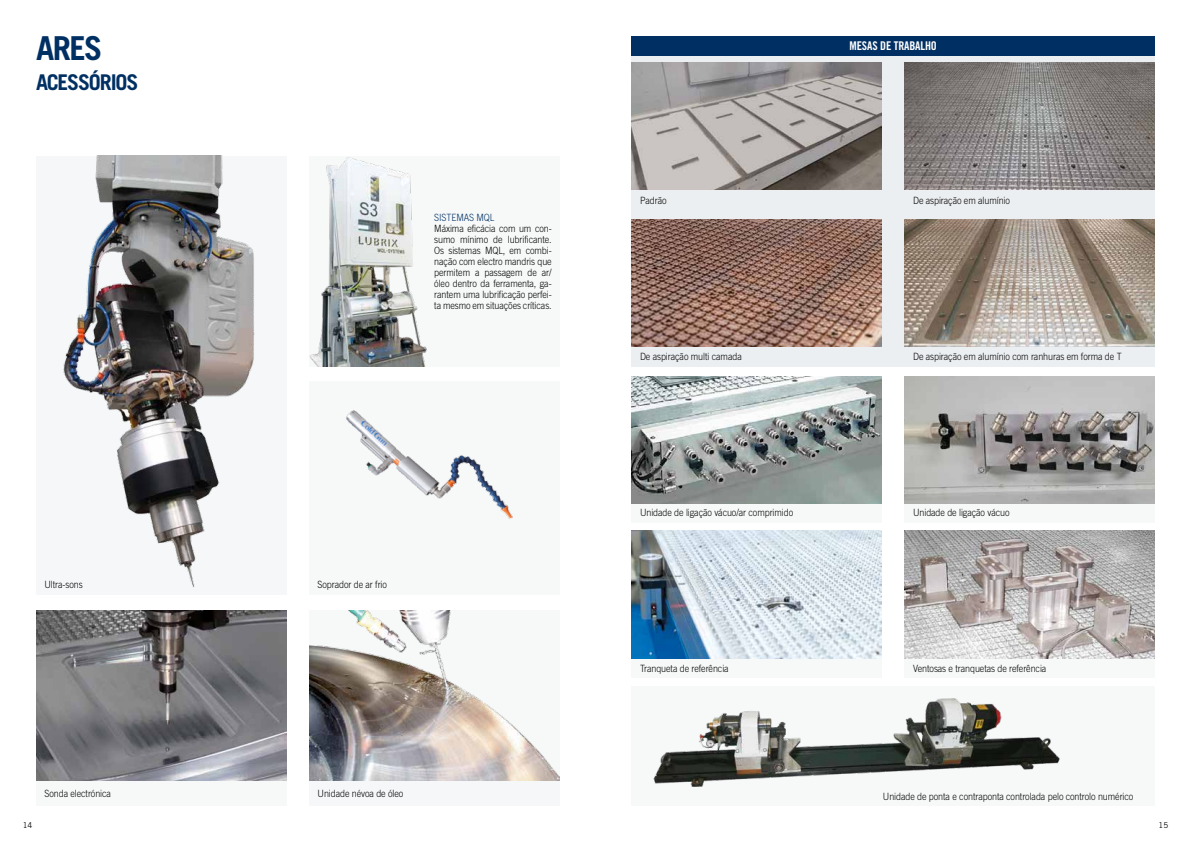
<style>
.page{position:relative;width:1191px;height:842px;background:#fff}
.page>*{position:absolute;margin:0;border:0;box-sizing:border-box;transform-origin:0 0}
.t1{font:700 33px "Trade Gothic LT Std";color:#003063}
.t2{font:700 21.7px "Trade Gothic LT Std";letter-spacing:-.055em;color:#003063}
.t3{font:12px "Trade Gothic LT Std Bd Cn 20";letter-spacing:-.01em;color:#fff}
.t4{font:300 10px/11px "Trade Gothic LT Std";letter-spacing:-.01em;color:#000;text-align:justify;scale:.9 1}
.t5{font:300 10px "Trade Gothic LT Std";letter-spacing:-.01em;color:#003063;scale:.9 1}
.t6{font:8px "Trade Gothic LT Std";color:#000}
</style>
<div class="page">
<div style="left:631px;top:36px;width:524px;height:331px;background:#eceff1"></div>
<div style="left:309px;top:610px;width:250px;height:196px;background:#f5f7f9"></div>
<div style="left:36px;top:610px;width:250px;height:196px;background:#f7f9f9"></div>
<img style="left:36px;top:610px;width:250px;height:170px">
<img style="left:309px;top:610px;width:250px;height:170px">
<div style="left:631px;top:36px;width:524px;height:20px;background:#003063"></div>
<div style="left:631px;top:686px;width:524px;height:120px;background:#f7f9f9"></div>
<img style="left:653px;top:698px;width:407px;height:88px">
<div style="left:904px;top:376px;width:251px;height:147px;background:#f7f9f9"></div>
<div style="left:631px;top:376px;width:251px;height:147px;background:#f7f9f9"></div>
<div style="left:631px;top:531px;width:251px;height:147px;background:#f7f9f9"></div>
<div style="left:904px;top:530px;width:251px;height:148px;background:#f7f9f9"></div>
<img style="left:631px;top:62px;width:251px;height:128px">
<img style="left:904px;top:62px;width:251px;height:128px">
<img style="left:631px;top:219px;width:251px;height:128px">
<img style="left:904px;top:219px;width:251px;height:128px">
<img style="left:631px;top:376px;width:251px;height:128px">
<img style="left:904px;top:376px;width:251px;height:128px">
<img style="left:631px;top:530px;width:251px;height:128px">
<img style="left:904px;top:530px;width:251px;height:128px">
<div style="left:309px;top:381px;width:250px;height:213px;background:#f7f9f9"></div>
<img style="left:346px;top:410px;width:166px;height:109px">
<div style="left:309px;top:156px;width:250px;height:211px;background:#f7f9f9"></div>
<img style="left:309px;top:157px;width:118px;height:210px">
<div style="left:36px;top:156px;width:250px;height:438px;background:#f5f7f9"></div>
<img style="left:63px;top:156px;width:192px;height:431px">
<h1 class="t1" style="left:36px;top:28px;width:68px">ARES</h1>
<h2 class="t2" style="left:36px;top:69px;width:104px">ACESSÓRIOS</h2>
<p class="t5" style="left:434px;top:211px;width:68px">SISTEMAS MQL</p>
<p class="t4" style="left:434px;top:223px;width:132px">Máxima eficácia com um con&shy;sumo mínimo de lubrificante.<br>Os sistemas MQL, em combi&shy;nação com electro mandris que permitem a passagem de ar/ óleo dentro da ferramenta, ga&shy;rantem uma lubrificação perfei&shy;ta mesmo em situações críticas.</p>
<p class="t4" style="left:45px;top:579px;width:44px">Ultra-sons</p>
<p class="t4" style="left:317px;top:579px;width:79px">Soprador de ar frio</p>
<p class="t4" style="left:45px;top:788px;width:75px">Sonda electrónica</p>
<p class="t4" style="left:317px;top:788px;width:97px">Unidade névoa de óleo</p>
<p class="t4" style="left:640px;top:194px;width:31px">Padrão</p>
<p class="t3" style="left:849px;top:39px;width:89px">MESAS DE TRABALHO</p>
<p class="t4" style="left:913px;top:194px;width:109px">De aspiração em alumínio</p>
<p class="t4" style="left:640px;top:351px;width:115px">De aspiração multi camada</p>
<p class="t4" style="left:913px;top:351px;width:233px">De aspiração em alumínio com ranhuras em forma de T</p>
<p class="t4" style="left:640px;top:507px;width:172px">Unidade de ligação vácuo/ar comprimido</p>
<p class="t4" style="left:913px;top:507px;width:109px">Unidade de ligação vácuo</p>
<p class="t4" style="left:640px;top:662px;width:100px">Tranqueta de referência</p>
<p class="t4" style="left:913px;top:662px;width:150px">Ventosas e tranquetas de referência</p>
<p class="t4" style="left:883px;top:790px;width:280px">Unidade de ponta e contraponta controlada pelo controlo numérico</p>
<p class="t6" style="left:23px;top:820px;width:11px">14</p>
<p class="t6" style="left:1158px;top:820px;width:11px">15</p>
</div>
